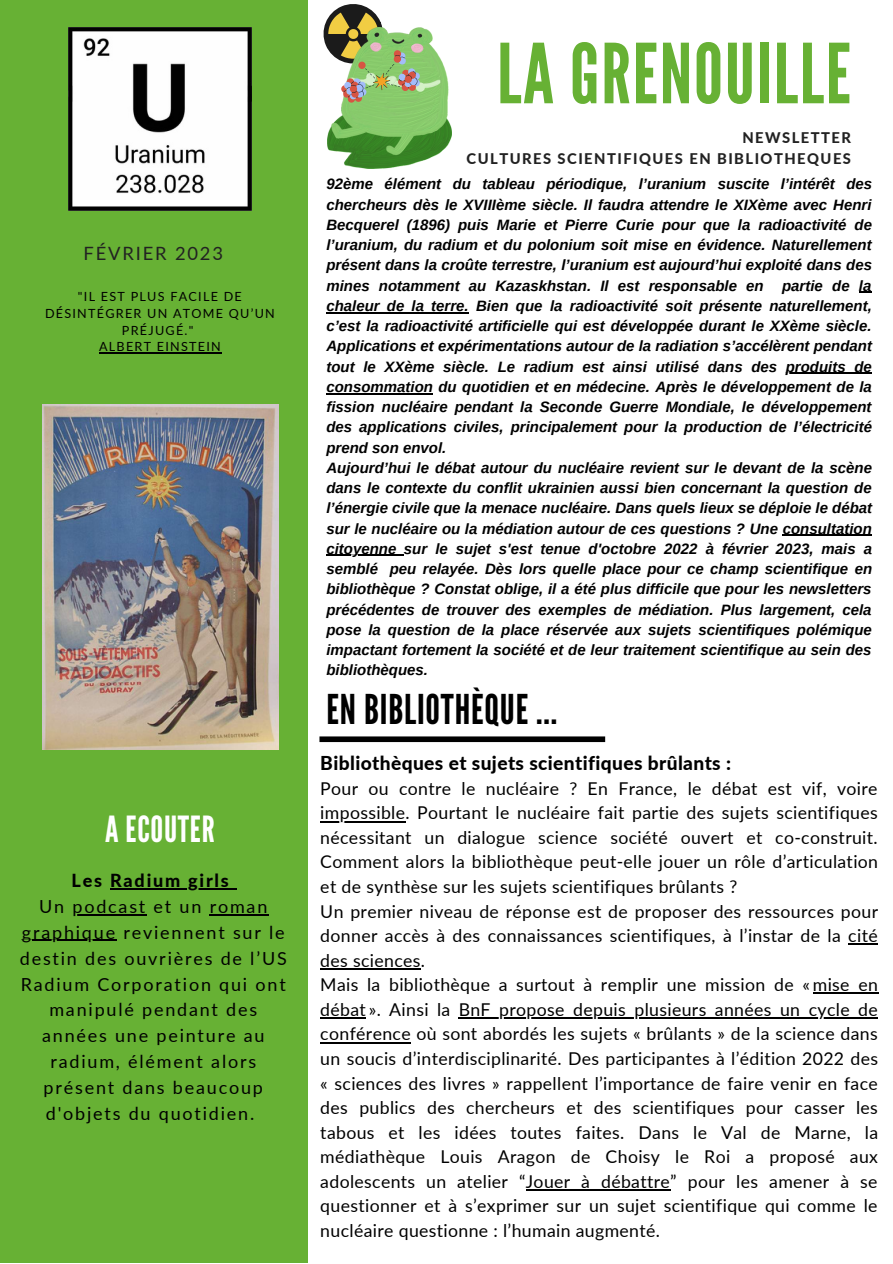
<style>
.page{position:relative;width:893px;height:1264px;background:#fff}
.page>*{position:absolute;margin:0;border:0;box-sizing:border-box;transform-origin:0 0}
.t1{font:82.5px "League Gothic";letter-spacing:.02em;color:#67b134}
.t2{font:40.95px "League Gothic";letter-spacing:.02em;color:#000}
.t3{font:36px "League Gothic";letter-spacing:.02em;color:#fff}
.t4{font:800 19.2px "Lato";letter-spacing:.02em;color:#000}
.t5{font:18.3px "Lato";letter-spacing:.1em;color:#222}
.t6{font:18px/25.8px "Lato";letter-spacing:.1em;color:#000;text-align:center}
.t7{font:800 18px "Lato";letter-spacing:.1em;color:#000}
.t8{font:17.7px/24.6px "Lato";letter-spacing:.02em;color:#000}
.t9{font:italic 700 15px/20.2px "Arimo";color:#000}
.t10{font:800 14.7px/20.2px "Lato";letter-spacing:.1em;color:#222;text-align:right}
.t11{font:12.6px/16.8px "Lato";letter-spacing:.1em;color:#000;text-align:center}
</style>
<div class="page">
<div style="left:0;top:0;width:307px;height:1262px;background:#67b134"></div>
<div style="left:319px;top:736px;width:286px;height:6px;background:#000"></div>
<img style="left:328px;top:27px;width:123px;height:142px">
<div style="left:415px;top:82px;width:10px;height:10px;background:#d4f1c7;border-radius:50%"></div>
<svg style="left:323px;top:4px;width:97px;height:99px"></svg>
<img style="left:69px;top:27px;width:183px;height:183px">
<img style="left:42px;top:405px;width:236px;height:344px">
<svg style="left:859px;top:292px;width:12px;height:1px"></svg>
<hr style="left:326px;top:312px;width:142px;height:1px;background:#000">
<hr style="left:785px;top:373px;width:86px;height:1px;background:#000">
<hr style="left:326px;top:393px;width:107px;height:1px;background:#000">
<hr style="left:782px;top:534px;width:89px;height:2px;background:#000">
<hr style="left:326px;top:555px;width:78px;height:1px;background:#000">
<hr style="left:320px;top:820px;width:85px;height:2px;background:#000">
<hr style="left:848px;top:943px;width:29px;height:2px;background:#000">
<hr style="left:320px;top:968px;width:101px;height:1px;background:#000">
<hr style="left:812px;top:992px;width:66px;height:2px;background:#000">
<hr style="left:320px;top:1017px;width:46px;height:1px;background:#000">
<hr style="left:458px;top:1017px;width:420px;height:1px;background:#000">
<hr style="left:320px;top:1041px;width:91px;height:2px;background:#000">
<hr style="left:526px;top:1189px;width:144px;height:1px;background:#000">
<hr style="left:99px;top:352px;width:58px;height:1px;background:#000">
<hr style="left:157px;top:352px;width:65px;height:1px;background:#000">
<hr style="left:110px;top:888px;width:121px;height:1px;background:#000">
<hr style="left:72px;top:914px;width:75px;height:1px;background:#000">
<hr style="left:210px;top:914px;width:59px;height:1px;background:#000">
<hr style="left:22px;top:939px;width:95px;height:2px;background:#000">
<p class="t5" style="left:84px;top:242px;width:141px">FÉVRIER 2023</p>
<p class="t11" style="left:45px;top:288px;width:231px">"IL EST PLUS FACILE DE<br>DÉSINTÉGRER UN ATOME QU’UN<br>PRÉJUGÉ."<br>ALBERT EINSTEIN</p>
<h3 class="t3" style="left:105px;top:808px;width:111px">A ECOUTER</h3>
<p class="t7" style="left:72px;top:869px;width:159px">Les Radium girls</p>
<p class="t6" style="left:20px;top:893px;width:268px">Un podcast et un roman graphique reviennent sur le destin des ouvrières de l’US<br>Radium Corporation qui ont manipulé pendant des années une peinture au radium, élément alors présent dans beaucoup d'objets du quotidien.</p>
<h1 class="t1" style="left:497px;top:26px;width:355px">LA GRENOUILLE</h1>
<p class="t10" style="left:466px;top:127px;width:386px">NEWSLETTER<br>CULTURES SCIENTIFIQUES EN BIBLIOTHEQUES</p>
<p class="t9" style="left:326px;top:174px;width:547px">92ème élément du tableau périodique, l’uranium suscite l’intérêt des chercheurs dès le XVIIIème siècle. Il faudra attendre le XIXème avec Henri Becquerel (1896) puis Marie et Pierre Curie pour que la radioactivité de l’uranium, du radium et du polonium soit mise en évidence. Naturellement présent dans la croûte terrestre, l’uranium est aujourd’hui exploité dans des mines notamment au Kazaskhstan. Il est responsable en partie de la chaleur de la terre. Bien que la radioactivité soit présente naturellement, c’est la radioactivité artificielle qui est développée durant le XXème siècle.<br>Applications et expérimentations autour de la radiation s’accélèrent pendant tout le XXème siècle. Le radium est ainsi utilisé dans des produits de consommation du quotidien et en médecine. Après le développement de la fission nucléaire pendant la Seconde Guerre Mondiale, le développement des applications civiles, principalement pour la production de l’électricité prend son envol.<br>Aujourd’hui le débat autour du nucléaire revient sur le devant de la scène dans le contexte du conflit ukrainien aussi bien concernant la question de l’énergie civile que la menace nucléaire. Dans quels lieux se déploie le débat sur le nucléaire ou la médiation autour de ces questions ? Une consultation citoyenne sur le sujet s'est tenue d'octobre 2022 à février 2023, mais a semblé peu relayée. Dès lors quelle place pour ce champ scientifique en bibliothèque ? Constat oblige, il a été plus difficile que pour les newsletters précédentes de trouver des exemples de médiation. Plus largement, cela pose la question de la place réservée aux sujets scientifiques polémique impactant fortement la société et de leur traitement scientifique au sein des bibliothèques.</p>
<h2 class="t2" style="left:326px;top:686px;width:232px">EN BIBLIOTHÈQUE ...</h2>
<p class="t4" style="left:320px;top:751px;width:412px">Bibliothèques et sujets scientifiques brûlants :</p>
<p class="t8" style="left:320px;top:775px;width:559px">Pour ou contre le nucléaire ? En France, le débat est vif, voire impossible. Pourtant le nucléaire fait partie des sujets scientifiques nécessitant un dialogue science société ouvert et co-construit.<br>Comment alors la bibliothèque peut-elle jouer un rôle d’articulation et de synthèse sur les sujets scientifiques brûlants ?<br>Un premier niveau de réponse est de proposer des ressources pour donner accès à des connaissances scientifiques, à l’instar de la cité des sciences.<br>Mais la bibliothèque a surtout à remplir une mission de « mise en débat ». Ainsi la BnF propose depuis plusieurs années un cycle de conférence où sont abordés les sujets « brûlants » de la science dans un soucis d’interdisciplinarité. Des participantes à l’édition 2022 des « sciences des livres » rappellent l’importance de faire venir en face des publics des chercheurs et des scientifiques pour casser les tabous et les idées toutes faites. Dans le Val de Marne, la médiathèque Louis Aragon de Choisy le Roi a proposé aux adolescents un atelier “Jouer à débattre” pour les amener à se questionner et à s’exprimer sur un sujet scientifique qui comme le nucléaire questionne : l’humain augmenté.</p>
</div>
